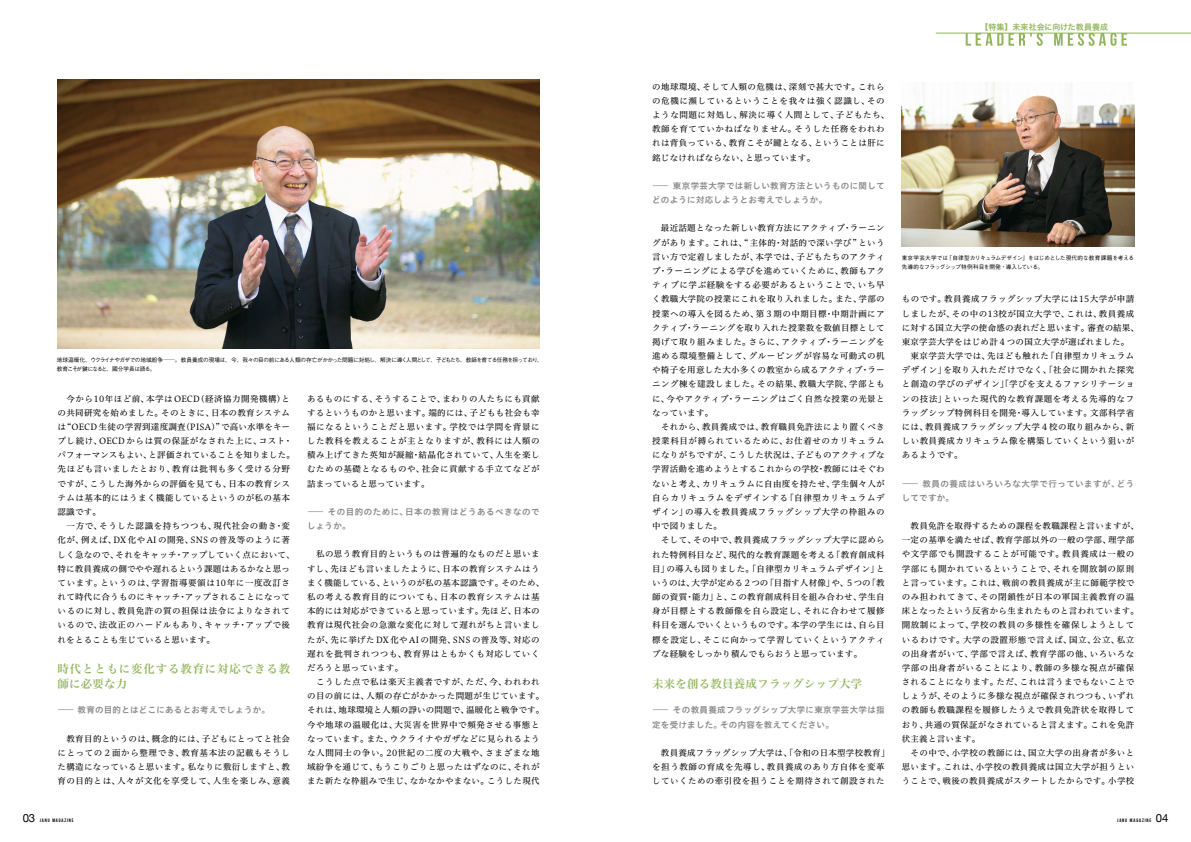
<style>
.page{position:relative;width:1191px;height:842px;background:#fff}
.page>*{position:absolute;margin:0;border:0;box-sizing:border-box;transform-origin:0 0}
.t1{font:11.3px/14.2px "Hira Min Pro W6";letter-spacing:.085em;color:#92b55c}
.t2{font:11.3px "Hira Min Pro W6";letter-spacing:.03em;color:#92b55c}
.t3{font:11.3px "Helvetica Neue";color:#000}
.t4{font:8.5px/14.2px "Hiragino UD Serif Std W4";letter-spacing:.045em;color:#000}
.t5{font:8.5px/14.2px "Hiragino UD Sans Std W6";letter-spacing:.04em;color:#898989;scale:2 1}
.t6{font:8.5px/14.2px "Hiragino UD Serif Std W4";letter-spacing:.065em;color:#000}
.t7{font:7.9px "Hira Kaku Pro W6";letter-spacing:.01em;color:#92b55c}
.t8{font:500 5.7px/8.5px "Gothic BBB Pro";letter-spacing:-.08em;color:#000}
.t9{font:500 5.7px/8.5px "Gothic BBB Pro";letter-spacing:-.015em;color:#000}
.t10{font:5px "Bebas Neue";letter-spacing:.17em;color:#000}
</style>
<div class="page">
<svg style="left:965px;top:34px;width:162px;height:12px"></svg>
<hr style="left:935px;top:33px;width:256px;height:1px;background:#92b55c">
<img style="left:58px;top:79px;width:481px;height:270px">
<img style="left:901px;top:82px;width:233px;height:164px">
<p class="t8" style="left:57px;top:355px;width:487px">地球温暖化、ウクライナやガザでの地域紛争──。教員養成の現場は、今、我々の目の前にある人類の存亡がかかった問題に対処し、解決に導く人間として、子どもたち、教師を育てる任務を担っており、教育こそが鍵になると、國分学長は語る。</p>
<p class="t4" style="left:58px;top:391px;width:239px">　今から10年ほど前、本学は OECD（経済協力開発機構）との共同研究を始めました。そのときに、日本の教育システムは “OECD 生徒の学習到達度調査（PISA）” で高い水準をキープし続け、OECD からは質の保証がなされた上に、コスト・パフォーマンスもよい、と評価されていることを知りました。先ほども言いましたとおり、教育は批判も多く受ける分野ですが、こうした海外からの評価を見ても、日本の教育システムは基本的にはうまく機能しているというのが私の基本認識です。<br>　一方で、そうした認識を持ちつつも、現代社会の動き・変化が、例えば、DX 化や AI の開発、SNS の普及等のように著しく急なので、それをキャッチ・アップしていく点において、特に教員養成の側でやや遅れるという課題はあるかなと思っています。というのは、学習指導要領は10年に一度改訂されて時代に合うものにキャッチ・アップされることになっているのに対し、教員免許の質の担保は法令によりなされているので、法改正のハードルもあり、キャッチ・アップで後れをとることも生じていると思います。</p>
<h1 class="t1" style="left:58px;top:661px;width:234px">時代とともに変化する教育に対応できる教師に必要な力</h1>
<p class="t5" style="left:58px;top:703px;width:108px">― 教育の目的とはどこにあるとお考えでしょうか。</p>
<p class="t4" style="left:58px;top:731px;width:234px;text-align:justify">　教育目的というのは、概念的には、子どもにとってと社会にとっての２面から整理でき、教育基本法の記載もそうした構造になっていると思います。私なりに敷衍しますと、教育の目的とは、人々が文化を享受して、人生を楽しみ、意義</p>
<p class="t4" style="left:307px;top:391px;width:234px;text-align:justify">あるものにする、そうすることで、まわりの人たちにも貢献するというものかと思います。端的には、子どもも社会も幸福になるということだと思います。学校では学問を背景にした教科を教えることが主となりますが、教科には人類の積み上げてきた英知が凝縮・結晶化されていて、人生を楽しむための基礎となるものや、社会に貢献する手立てなどが詰まっていると思っています。</p>
<p class="t5" style="left:307px;top:504px;width:118px">― その目的のために、日本の教育はどうあるべきなのでしょうか。</p>
<p class="t4" style="left:307px;top:547px;width:239px">　私の思う教育目的というものは普遍的なものだと思いますし、先ほども言いましたように、日本の教育システムはうまく機能している、というのが私の基本認識です。そのため、私の考える教育目的についても、日本の教育システムは基本的には対応ができていると思っています。先ほど、日本の教育は現代社会の急激な変化に対して遅れがちと言いましたが、先に挙げた DX 化や AI の開発、SNS の普及等、対応の遅れを批判されつつも、教育界はともかくも対応していくだろうと思っています。<br>　こうした点で私は楽天主義者ですが、ただ、今、われわれの目の前には、人類の存亡がかかった問題が生じています。それは、地球環境と人類の諍いの問題で、温暖化と戦争です。今や地球の温暖化は、大災害を世界中で頻発させる事態となっています。また、ウクライナやガザなどに見られるような人間同士の争い。20世紀の二度の大戦や、さまざまな地域紛争を通じて、もうこりごりと思ったはずなのに、それがまた新たな枠組みで生じ、なかなかやまない。こうした現代</p>
<p class="t7" style="left:980px;top:20px;width:129px">【特集】未来社会に向けた教員養成</p>
<p class="t6" style="left:652px;top:79px;width:239px">の地球環境、そして人類の危機は、深刻で甚大です。これらの危機に瀕しているということを我々は強く認識し、そのような問題に対処し、解決に導く人間として、子どもたち、教師を育てていかねばなりません。そうした任務をわれわれは背負っている、教育こそが鍵となる、ということは肝に銘じなければならない、と思っています。</p>
<p class="t5" style="left:652px;top:178px;width:118px">― 東京学芸大学では新しい教育方法というものに関してどのように対応しようとお考えでしょうか。</p>
<p class="t4" style="left:652px;top:221px;width:234px">　最近話題となった新しい教育方法にアクティブ・ラーニングがあります。これは、“ 主体的・対話的で深い学び ” という言い方で定着しましたが、本学では、子どもたちのアクティブ・ラーニングによる学びを進めていくために、教師もアクティブに学ぶ経験をする必要があるということで、いち早く教職大学院の授業にこれを取り入れました。また、学部の授業への導入を図るため、第３期の中期目標・中期計画にアクティブ・ラーニングを取り入れた授業数を数値目標として掲げて取り組みました。さらに、アクティブ・ラーニングを進める環境整備として、グルーピングが容易な可動式の机や椅子を用意した大小多くの教室から成るアクティブ・ラーニング棟を建設しました。その結果、教職大学院、学部ともに、今やアクティブ・ラーニングはごく自然な授業の光景となっています。<br>　それから、教員養成では、教育職員免許法により置くべき授業科目が縛られているために、お仕着せのカリキュラムになりがちですが、こうした状況は、子どものアクティブな学習活動を進めようとするこれからの学校・教師にはそぐわないと考え、カリキュラムに自由度を持たせ、学生個々人が自らカリキュラムをデザインする「自律型カリキュラムデザイン」の導入を教員養成フラッグシップ大学の枠組みの中で図りました。<br>　そして、その中で、教員養成フラッグシップ大学に認められた特例科目など、現代的な教育課題を考える「教育創成科目」の導入も図りました。「自律型カリキュラムデザイン」というのは、大学が定める２つの「目指す人材像」や、５つの「教師の資質・能力」と、この教育創成科目を組み合わせ、学生自身が目標とする教師像を自ら設定し、それに合わせて履修科目を選んでいくというものです。本学の学生には、自ら目標を設定し、そこに向かって学習していくというアクティブな経験をしっかり積んでもらおうと思っています。</p>
<h1 class="t2" style="left:652px;top:673px;width:211px">未来を創る教員養成フラッグシップ大学</h1>
<p class="t5" style="left:652px;top:703px;width:118px">― その教員養成フラッグシップ大学に東京学芸大学は指定を受けました。その内容を教えてください。</p>
<p class="t4" style="left:652px;top:745px;width:239px">　教員養成フラッグシップ大学は、「令和の日本型学校教育」を担う教師の育成を先導し、教員養成のあり方自体を変革していくための牽引役を担うことを期待されて創設された</p>
<p class="t9" style="left:901px;top:253px;width:234px">東京学芸大学では「自律型カリキュラムデザイン」をはじめとした現代的な教育課題を考える先導的なフラッグシップ特例科目を開発・導入している。</p>
<p class="t4" style="left:901px;top:292px;width:239px">ものです。教員養成フラッグシップ大学には15大学が申請しましたが、その中の13校が国立大学で、これは、教員養成に対する国立大学の使命感の表れだと思います。審査の結果、東京学芸大学をはじめ計４つの国立大学が選ばれました。　東京学芸大学では、先ほども触れた「自律型カリキュラムデザイン」を取り入れただけでなく、「社会に開かれた探究と創造の学びのデザイン」「学びを支えるファシリテーションの技法」といった現代的な教育課題を考える先導的なフラッグシップ特例科目を開発・導入しています。文部科学省には、教員養成フラッグシップ大学４校の取り組みから、新しい教員養成カリキュラム像を構築していくという狙いがあるようです。</p>
<p class="t5" style="left:901px;top:476px;width:118px">― 教員の養成はいろいろな大学で行っていますが、どうしてですか。</p>
<p class="t4" style="left:901px;top:518px;width:239px">　教員免許を取得するための課程を教職課程と言いますが、一定の基準を満たせば、教育学部以外の一般の学部、理学部や文学部でも開設することが可能です。教員養成は一般の学部にも開かれているということで、それを開放制の原則と言っています。これは、戦前の教員養成が主に師範学校でのみ担われてきて、その閉鎖性が日本の軍国主義教育の温床となったという反省から生まれたものと言われています。開放制によって、学校の教員の多様性を確保しようとしているわけです。大学の設置形態で言えば、国立、公立、私立の出身者がいて、学部で言えば、教育学部の他、いろいろな学部の出身者がいることにより、教師の多様な視点が確保されることになります。ただ、これは言うまでもないことでしょうが、そのように多様な視点が確保されつつも、いずれの教師も教職課程を履修したうえで教員免許状を取得しており、共通の質保証がなされていると言えます。これを免許状主義と言います。<br>　その中で、小学校の教師には、国立大学の出身者が多いと思います。これは、小学校の教員養成は国立大学が担うということで、戦後の教員養成がスタートしたからです。小学校</p>
<h1 class="t3" style="left:23px;top:810px;width:14px">03</h1>
<h1 class="t3" style="left:1155px;top:810px;width:14px">04</h1>
<p class="t10" style="left:40px;top:818px;width:36px">JANU MAGAZINE</p>
<p class="t10" style="left:1117px;top:818px;width:36px">JANU MAGAZINE</p>
</div>
